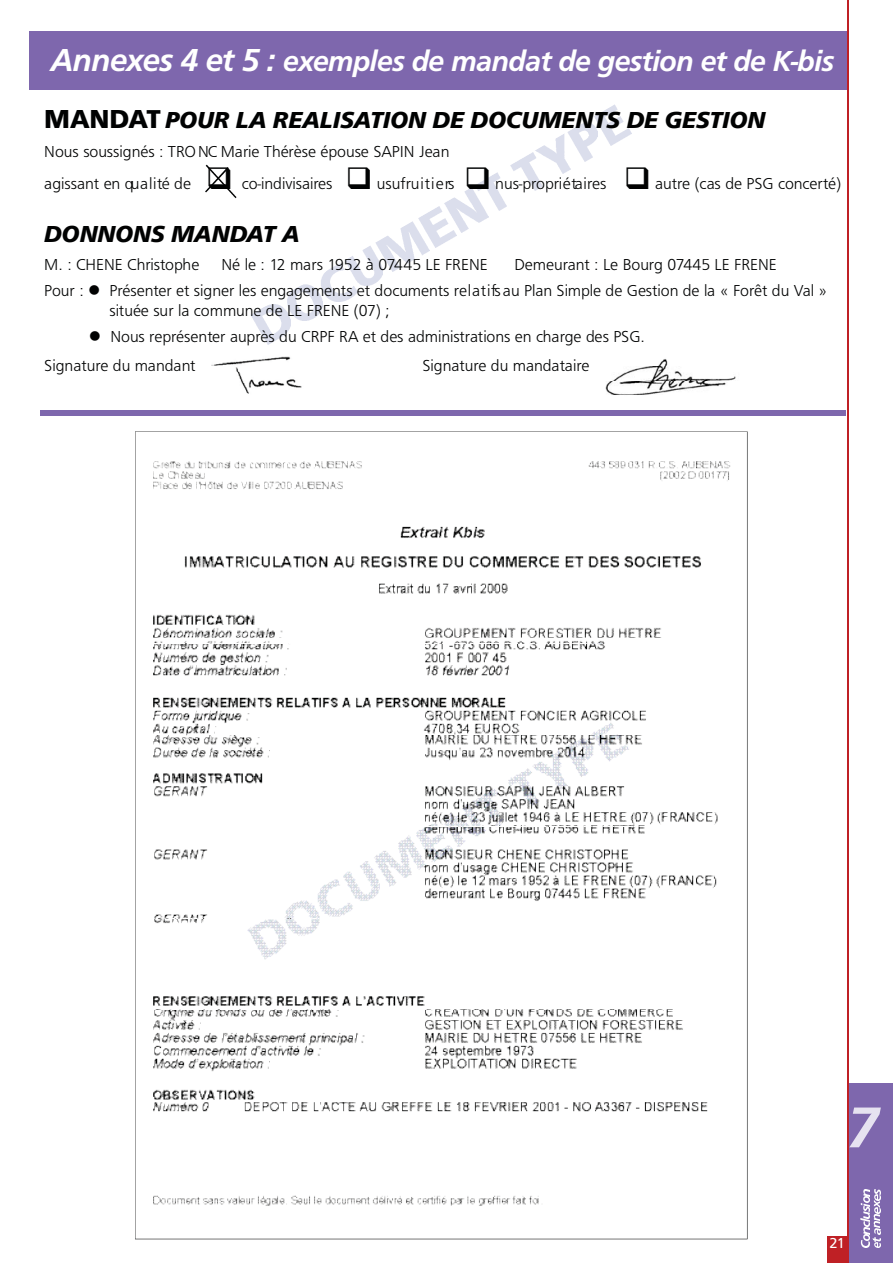
<style>
.page{position:relative;width:893px;height:1263px;background:#fff}
.page>*{position:absolute;margin:0;border:0;box-sizing:border-box;transform-origin:0 0}
.t1{font:italic 500 60px "Frutus T";color:#e6e2f0}
.t2{font:italic 500 30px "Frutus T";letter-spacing:-.03em;color:#fff}
.t3{font:italic 700 24px "Frutus T";letter-spacing:-.005em;color:#010202}
.t4{font:300 16.5px/31.8px "Frutus T";letter-spacing:-.005em;color:#010202}
.t5{font:15px "Frutus T";color:#fff}
.s1{font-size:33px}
.s2{font-style:normal;font-size:27px}
</style>
<div class="page">
<img style="left:211px;top:356px;width:91px;height:38px">
<div style="left:29px;top:32px;width:818px;height:58px;background:#7e67ad"></div>
<img style="left:605px;top:359px;width:131px;height:36px">
<div style="left:40px;top:410px;width:806px;height:6px;background:#7e67ad"></div>
<svg style="left:135px;top:431px;width:612px;height:808px"></svg>
<div style="left:827px;top:1236px;width:20px;height:27px;background:#bf2025"></div>
<div style="left:847px;top:1083px;width:46px;height:180px;background:#7e67ad"></div>
<img style="left:860px;top:1190px;width:9px;height:58px">
<img style="left:864px;top:1237px;width:16px;height:11px">
<img style="left:864px;top:1190px;width:16px;height:44px">
<hr style="left:847px;top:0;width:1px;height:1263px;background:#bf2025">
<svg style="left:205px;top:165px;width:31px;height:33px"></svg>
<svg style="left:469px;top:177px;width:20px;height:12px"></svg>
<h2 class="t2" style="left:50px;top:46px;width:785px"><span class="s1">A n n exes 4 et 5 :</span> exemples de mandat de ge stion et de K-b is</h2>
<h3 class="t3" style="left:44px;top:112px;width:723px"><span class="s2">M A N DAT</span> POUR LA REALISATION DE DOCUMENTS DE GEST IO N</h3>
<p class="t4" style="left:44px;top:136px;width:407px">Nous soussignés : TRO NC Marie Thérèse épouse SAPIN Jean agissant en qu a lité de</p>
<p class="t4" style="left:242px;top:168px;width:92px">c o -in d iv is a ires</p>
<p class="t4" style="left:377px;top:168px;width:79px">u s u fru it ie rs</p>
<p class="t4" style="left:495px;top:168px;width:113px">n u s -p ro p rié ta ires</p>
<p class="t4" style="left:655px;top:168px;width:188px">a u tre (cas de PSG concerté )</p>
<h3 class="t3" style="left:44px;top:226px;width:257px">D O N NONS MANDAT A</h3>
<p class="t4" style="left:44px;top:249px;width:157px">M. : CHENE Christophe</p>
<p class="t4" style="left:221px;top:249px;width:268px">Né le : 12 mars 1952 à 07445 LE FRENE</p>
<p class="t4" style="left:514px;top:249px;width:264px">Demeurant : Le Bourg 07445 LE FRENE</p>
<p class="t4" style="left:44px;top:275px;width:41px">Pour :</p>
<p class="t4" style="left:109px;top:281px;width:719px;line-height:20.1px">P ré s e n ter et signer les enga gements et documents re la t ifs au Plan Simple de Gestion de la « Fo rêt du Val » située sur la commune de LE FRENE (07) ;</p>
<p class="t4" style="left:44px;top:322px;width:602px;line-height:28.8px;text-indent:66px">Nous re p ré s e n ter auprès du CRPF RA et des administrations en ch a rge des PSG.<br>S ig n a tu re du mandant</p>
<p class="t4" style="left:422px;top:350px;width:169px">S ig n a tu re du mandata ire</p>
<h1 class="t1" style="left:847px;top:1098px;width:34px">7</h1>
<p class="t5" style="left:829px;top:1235px;width:17px">21</p>
</div>
